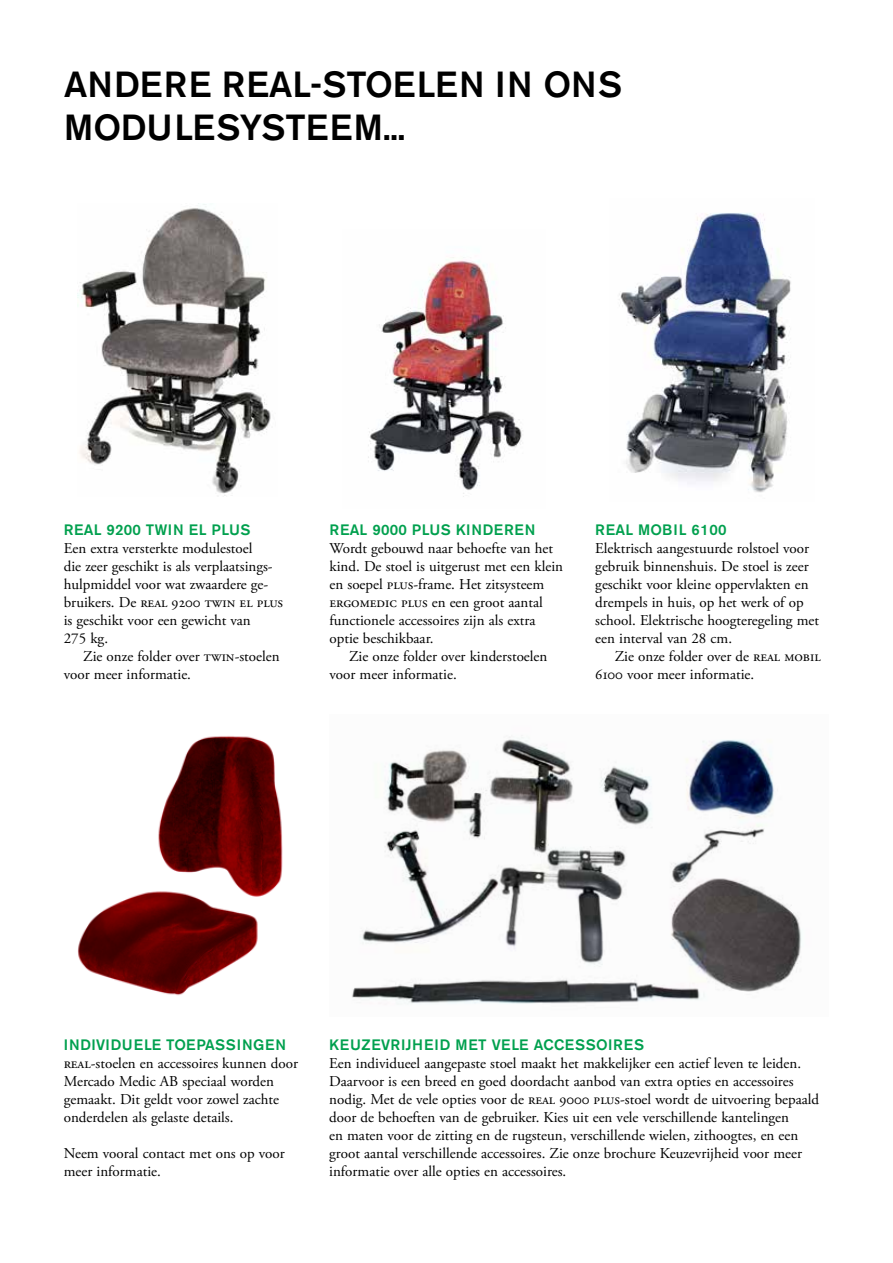
<style>
.page{position:relative;width:893px;height:1263px;background:#fff}
.page>*{position:absolute;margin:0;border:0;box-sizing:border-box;transform-origin:0 0}
.t1{font:500 36px/43.2px "Akzidenz Grotesk BE";letter-spacing:.04em;color:#000}
.t2{font:15px/18px "Adobe Garamond Pro";color:#000}
.t3{font:500 15px "Akzidenz Grotesk BE";letter-spacing:.02em;color:#00a04e}
.t4{font:500 15px "Akzidenz Grotesk BE";letter-spacing:.05em;color:#00a04e}
.t5{font:15px "Adobe Garamond Regular SC";color:#000}
.s1{font-family:"Adobe Garamond Pro"}
.s2{font-family:"Adobe Garamond Regular SC"}
</style>
<div class="page">
<img style="left:368px;top:257px;width:155px;height:240px">
<img style="left:78px;top:203px;width:193px;height:293px">
<img style="left:619px;top:213px;width:172px;height:280px">
<img style="left:77px;top:736px;width:206px;height:260px">
<img style="left:352px;top:735px;width:450px;height:269px">
<h1 class="t1" style="left:64px;top:62px;width:560px">ANDERE REAL-STOELEN IN ONS<br>MODULESYSTEEM...</h1>
<p class="t3" style="left:64px;top:520px;width:93px">REAL 9200 TWIN</p>
<p class="t3" style="left:189px;top:520px;width:63px">EL PLUS</p>
<p class="t2" style="left:64px;top:540px;width:210px">Een extra versterkte modulestoel die zeer geschikt is als verplaatsings&shy;hulpmiddel voor wat zwaardere ge-</p>
<p class="t5" style="left:64px;top:594px;width:221px"><span class="s1">bruikers. De</span> real 9200 twin el plus</p>
<p class="t2" style="left:64px;top:612px;width:189px">is geschikt voor een gewicht van<br>275 kg.</p>
<p class="t2" style="left:64px;top:648px;width:217px;text-indent:20px">Zie onze folder over <span class="s2">twin</span>-stoelen voor meer informatie.</p>
<p class="t3" style="left:330px;top:520px;width:137px">REAL 9000 PLUS KIND</p>
<p class="t3" style="left:494px;top:520px;width:41px">EREN</p>
<p class="t2" style="left:330px;top:540px;width:235px">Wordt gebouwd naar behoefte van het kind. De stoel is uitgerust met een klein en soepel <span class="s2">plus</span>-frame. Het zitsysteem <span class="s2">ergomedic plus</span> en een groot aantal functionele accessoires zijn als extra optie beschikbaar.</p>
<p class="t2" style="left:330px;top:648px;width:219px;text-indent:20px">Zie onze folder over kinderstoelen voor meer informatie.</p>
<p class="t3" style="left:595px;top:520px;width:65px">REAL MOBI</p>
<p class="t3" style="left:679px;top:520px;width:49px">L 6100</p>
<p class="t2" style="left:595px;top:540px;width:225px">Elektrisch aangestuurde rolstoel voor gebruik binnenshuis. De stoel is zeer geschikt voor kleine oppervlakten en drempels in huis, op het werk of op school. Elektrische hoogteregeling met een interval van 28 cm.</p>
<p class="t2" style="left:595px;top:648px;width:227px;text-indent:20px">Zie onze folder over de <span class="s2">real mobil<br>6100</span> voor meer informatie.</p>
<p class="t3" style="left:64px;top:1035px;width:69px">I NDIVIDUELE</p>
<p class="t3" style="left:166px;top:1035px;width:31px">TOEPASS</p>
<p class="t3" style="left:237px;top:1035px;width:51px">INGEN</p>
<p class="t2" style="left:64px;top:1054px;width:236px"><span class="s2">real</span>-stoelen en accessoires kunnen door Mercado Medic AB speciaal worden gemaakt. Dit geldt voor zowel zachte onderdelen als gelaste details.</p>
<p class="t2" style="left:64px;top:1144px;width:223px">Neem vooral contact met ons op voor meer informatie.</p>
<p class="t4" style="left:329px;top:1035px;width:317px">KEUZEVRIJH EID MET VELE ACCESSOI RES</p>
<p class="t2" style="left:329px;top:1054px;width:491px">Een individueel aangepaste stoel maakt het makkelijker een actief leven te leiden.<br>Daarvoor is een breed en goed doordacht aanbod van extra opties en accessoires nodig. Met de vele opties voor de <span class="s2">real 9000 plus</span>-stoel wordt de uitvoering bepaald door de behoeften van de gebruiker. Kies uit een vele verschillende kantelingen<br>en maten voor de zitting en de rugsteun, verschillende wielen, zithoogtes, en een groot aantal verschillende accessoires. Zie onze brochure Keuzevrijheid voor meer informatie over alle opties en accessoires.</p>
</div>
